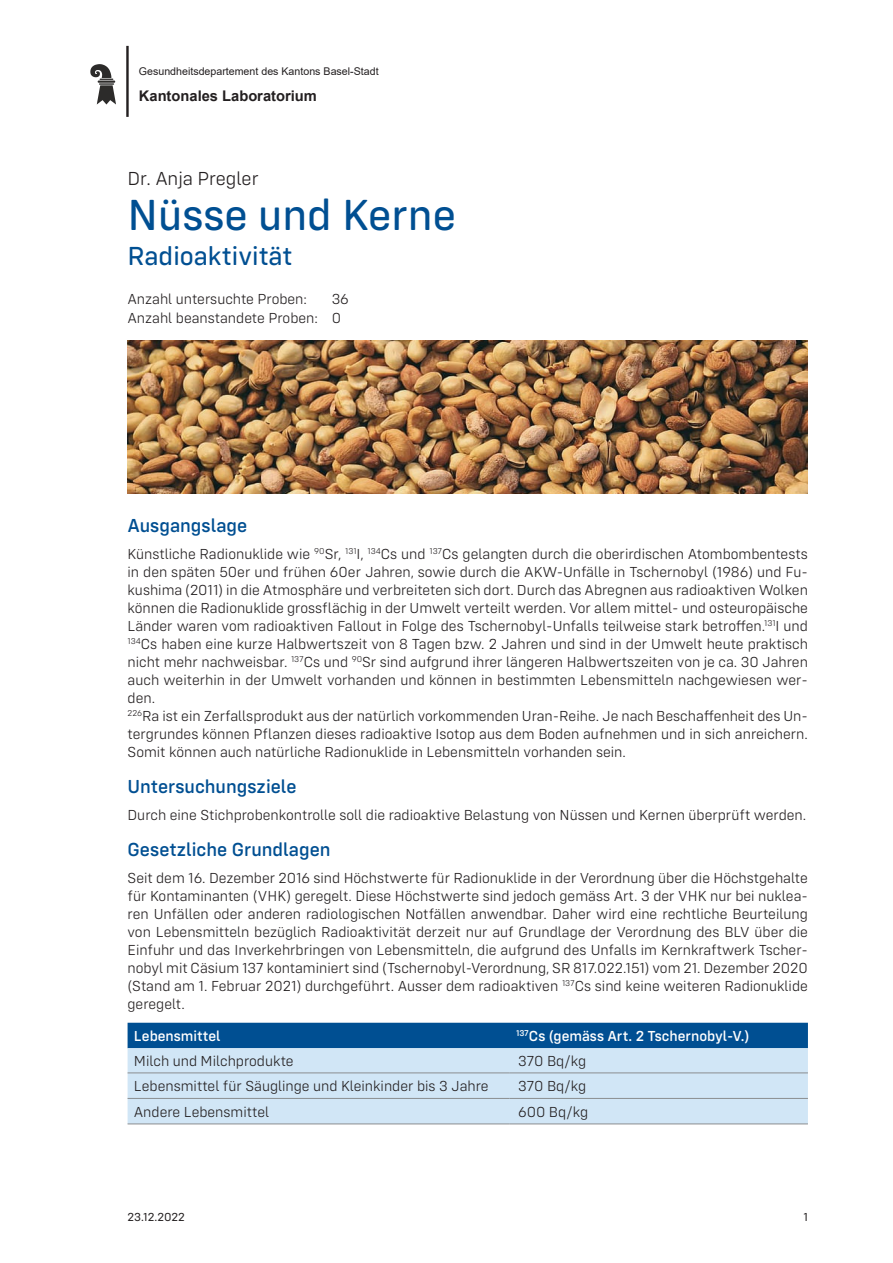
<style>
.page{position:relative;width:893px;height:1263px;background:#fff}
.page>*{position:absolute;margin:0;border:0;box-sizing:border-box;transform-origin:0 0}
.t1{font:45px "Config Rounded Text";color:#004f92}
.t2{font:27px "Config Rounded Text";color:#004f92}
.Zwischentitel{font:500 19.5px "Config Rounded";color:#004f92}
.t3{font:300 19.5px "Config Rounded";color:#231f20}
.Lauftext{font:300 15px/18px "Config Rounded";color:#231f20;text-align:justify}
.Tabelle_Text{font:300 15px "Config Rounded";color:#231f20}
.Proben{font:300 15px "Config Rounded";color:#231f20}
.Tabelle_Titel{font:500 15px "Config Rounded";color:#fff}
.t4{font:700 14.7px "Arial";color:#231f20}
.t5{font:12px "Config Rounded";color:#231f20}
.t6{font:10.65px "Arial";color:#231f20}
</style>
<div class="page">
<svg style="left:90px;top:64px;width:26px;height:40px"></svg>
<hr style="left:126px;top:46px;width:3px;height:71px;background:#231f20">
<img style="left:128px;top:340px;width:680px;height:153px">
<div style="left:128px;top:1023px;width:680px;height:25px;background:#004f92"></div>
<div style="left:128px;top:1048px;width:680px;height:75px;background:#d1e6f6"></div>
<hr style="left:128px;top:1072px;width:382px;height:1px;background:#8b8d8f">
<hr style="left:510px;top:1072px;width:298px;height:1px;background:#8b8d8f">
<hr style="left:128px;top:1098px;width:382px;height:1px;background:#8b8d8f">
<hr style="left:510px;top:1098px;width:298px;height:1px;background:#8b8d8f">
<hr style="left:128px;top:1123px;width:382px;height:1px;background:#8b8d8f">
<hr style="left:510px;top:1123px;width:298px;height:1px;background:#8b8d8f">
<p class="t6" style="left:139px;top:64px;width:241px">Gesundheitsdepartement des Kantons Basel-Stadt</p>
<p class="t4" style="left:139px;top:86px;width:180px">Kantonales Laboratorium</p>
<p class="t3" style="left:128px;top:167px;width:133px">Dr. Anja Pregler</p>
<p class="t1" style="left:128px;top:189px;width:330px">Nüsse und Kerne</p>
<p class="t2" style="left:128px;top:240px;width:166px">Radioaktivität</p>
<p class="Proben" style="left:128px;top:290px;width:181px">Anzahl untersuchte Proben:</p>
<p class="Proben" style="left:332px;top:290px;width:19px">36</p>
<p class="Proben" style="left:128px;top:310px;width:215px">Anzahl beanstandete Proben: 0</p>
<p class="Zwischentitel" style="left:128px;top:514px;width:121px">Ausgangslage</p>
<p class="Lauftext" style="left:128px;top:544px;width:682px">Künstliche Radionuklide wie <sup>90</sup>Sr, <sup>131</sup>I, <sup>134</sup>Cs und <sup>137</sup>Cs gelangten durch die oberirdischen Atombombentests in den späten 50er und frühen 60er Jahren, sowie durch die AKW-Unfälle in Tschernobyl (1986) und Fu&shy;kushima (2011) in die Atmosphäre und verbreiteten sich dort. Durch das Abregnen aus radioaktiven Wolken können die Radionuklide grossflächig in der Umwelt verteilt werden. Vor allem mittel- und osteuropäische Länder waren vom radioaktiven Fallout in Folge des Tschernobyl-Unfalls teilweise stark betroffen.<sup>131</sup>I und <sup>134</sup>Cs haben eine kurze Halbwertszeit von 8 Tagen bzw. 2 Jahren und sind in der Umwelt heute praktisch nicht mehr nachweisbar. <sup>137</sup>Cs und <sup>90</sup>Sr sind aufgrund ihrer längeren Halbwertszeiten von je ca. 30 Jahren auch weiterhin in der Umwelt vorhanden und können in bestimmten Lebensmitteln nachgewiesen wer&shy;den.</p>
<p class="Lauftext" style="left:128px;top:706px;width:682px"><sup>226</sup>Ra ist ein Zerfallsprodukt aus der natürlich vorkommenden Uran-Reihe. Je nach Beschaffenheit des Un&shy;tergrundes können Pflanzen dieses radioaktive Isotop aus dem Boden aufnehmen und in sich anreichern.<br>Somit können auch natürliche Radionuklide in Lebensmitteln vorhanden sein.</p>
<p class="Zwischentitel" style="left:128px;top:775px;width:171px">Untersuchungsziele</p>
<p class="Lauftext" style="left:128px;top:805px;width:680px">Durch eine Stichprobenkontrolle soll die radioaktive Belastung von Nüssen und Kernen überprüft werden.</p>
<p class="Zwischentitel" style="left:128px;top:838px;width:204px">Gesetzliche Grundlagen</p>
<p class="Lauftext" style="left:128px;top:868px;width:682px">Seit dem 16. Dezember 2016 sind Höchstwerte für Radionuklide in der Verordnung über die Höchstgehalte für Kontaminanten (VHK) geregelt. Diese Höchstwerte sind jedoch gemäss Art. 3 der VHK nur bei nuklea&shy;ren Unfällen oder anderen radiologischen Notfällen anwendbar. Daher wird eine rechtliche Beurteilung von Lebensmitteln bezüglich Radioaktivität derzeit nur auf Grundlage der Verordnung des BLV über die Einfuhr und das Inverkehrbringen von Lebensmitteln, die aufgrund des Unfalls im Kernkraftwerk Tscher&shy;nobyl mit Cäsium 137 kontaminiert sind (Tschernobyl-Verordnung, SR 817.022.151) vom 21. Dezember 2020 (Stand am 1. Februar 2021) durchgeführt. Ausser dem radioaktiven <sup>137</sup>Cs sind keine weiteren Radionuklide geregelt.</p>
<p class="Tabelle_Titel" style="left:134px;top:1027px;width:88px">Lebensmittel</p>
<p class="Tabelle_Titel" style="left:516px;top:1027px;width:235px"><sup>137</sup>Cs (gemäss Art. 2 Tschernobyl-V.)</p>
<p class="Tabelle_Text" style="left:134px;top:1053px;width:161px">Milch und Milchprodukte</p>
<p class="Tabelle_Text" style="left:518px;top:1053px;width:69px">370 Bq/kg</p>
<p class="Tabelle_Text" style="left:134px;top:1078px;width:356px">Lebensmittel für Säuglinge und Kleinkinder bis 3 Jahre</p>
<p class="Tabelle_Text" style="left:518px;top:1078px;width:69px">370 Bq/kg</p>
<p class="Tabelle_Text" style="left:134px;top:1103px;width:137px">Andere Lebensmittel</p>
<p class="Tabelle_Text" style="left:518px;top:1103px;width:71px">600 Bq/kg</p>
<p class="t5" style="left:128px;top:1210px;width:59px">23.12.2022</p>
<p class="t5" style="left:803px;top:1210px;width:6px">1</p>
</div>
